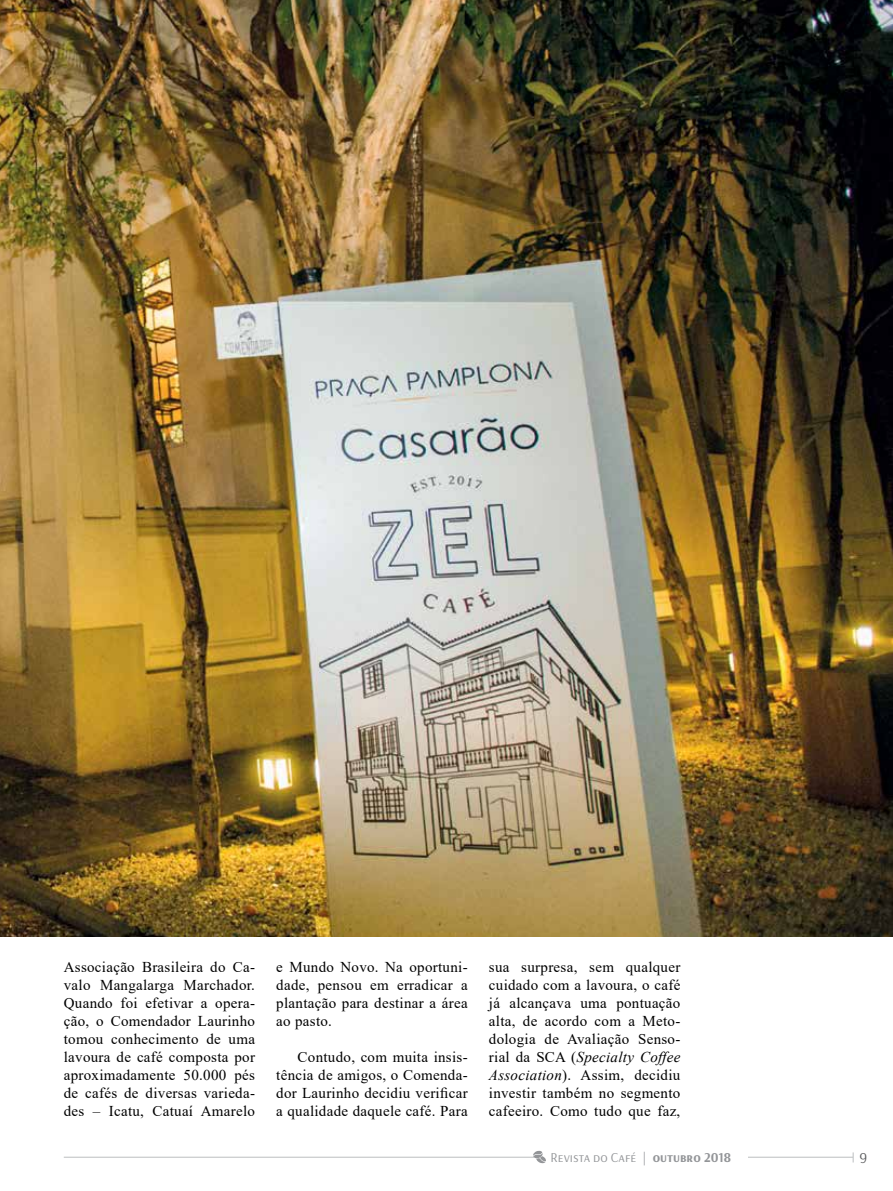
<style>
.page{position:relative;width:893px;height:1191px;background:#fff}
.page>*{position:absolute;margin:0;border:0;box-sizing:border-box;transform-origin:0 0}
.t1{font:15px/18px "Times New Roman";letter-spacing:.02em;color:#000;text-align:justify}
.t2{font:15px "Arsenal";color:#58595b}
.t3{font:13.5px "Arsenal";color:#939598}
.s1{font-style:italic}
.s2{font-weight:700}
</style>
<div class="page">
<hr style="left:64px;top:1157px;width:789px;height:1px;background:#bcbec0">
<div style="left:534px;top:1148px;width:213px;height:18px;background:#fff"></div>
<svg style="left:533px;top:1150px;width:13px;height:13px"></svg>
<img style="left:0;top:0;width:893px;height:936px">
<p class="t1" style="left:64px;top:958px;width:193px">Associação Brasileira do Ca&shy;valo Mangalarga Marchador.<br>Quando foi efetivar a opera&shy;ção, o Comendador Laurinho tomou conhecimento de uma lavoura de café composta por aproximadamente 50.000 pés de cafés de diversas varieda&shy;des – Icatu, Catuaí Amarelo</p>
<p class="t1" style="left:276px;top:958px;width:193px">e Mundo Novo. Na oportuni&shy;dade, pensou em erradicar a plantação para destinar a área ao pasto.</p>
<p class="t1" style="left:276px;top:1048px;width:193px;text-indent:21px">Contudo, com muita insis&shy;tência de amigos, o Comenda&shy;dor Laurinho decidiu verificar a qualidade daquele café. Para</p>
<p class="t1" style="left:489px;top:958px;width:193px">sua surpresa, sem qualquer cuidado com a lavoura, o café já alcançava uma pontuação alta, de acordo com a Meto&shy;dologia de Avaliação Senso&shy;rial da SCA (<span class="s1">Specialty Coffee Association</span>). Assim, decidiu investir também no segmento cafeeiro. Como tudo que faz,</p>
<p class="t3" style="left:551px;top:1147px;width:182px">Revista do Café | <span class="s2">outubro 2018</span></p>
<p class="t2" style="left:859px;top:1147px;width:9px">9</p>
</div>
